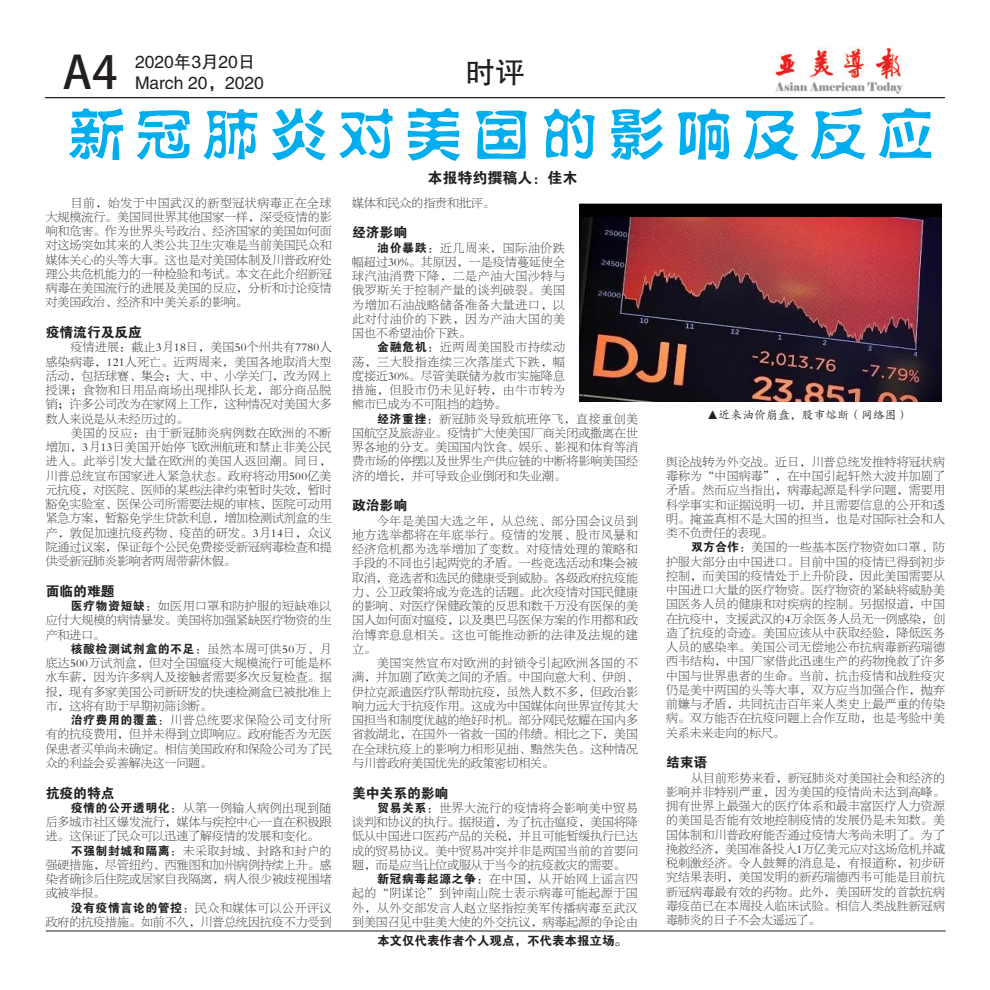
<style>
.page{position:relative;width:990px;height:990px;background:#fff}
.page>*{position:absolute;margin:0;border:0;box-sizing:border-box;transform-origin:0 0}
.t1{font:56.25px "FZSHHJW GB1 0";letter-spacing:.2em;color:#00aeef}
.t2{font:45px "Adobe Heiti Std";color:#231f20}
.t3{font:30px "FZHTJW GB1 0";color:#231f20}
.t4{font:17.5px "FZHTFW GB1 0";color:#231f20}
.t5{font:15px "FZDHTJW GB1 0";color:#231f20}
.t6{font:13.75px "FZDHTJW GB1 0";color:#231f20}
.t7{font:12.5px "FZDHTJW GB1 0";color:#231f20}
.t8{font:11.88px/14.2px "FZBSJW GB1 0";letter-spacing:.005em;color:#231f20;text-align:justify}
.t9{font:11.88px "FZKTJW GB1 0";color:#231f20}
.s1{font-family:"FZDHTJW GB1 0"}
</style>
<div class="page">
<hr style="left:45px;top:97px;width:900px;height:1px;background:#231f20">
<img style="left:773px;top:48px;width:130px;height:46px">
<hr style="left:46px;top:931px;width:900px;height:1px;background:#231f20">
<img style="left:579px;top:205px;width:362px;height:196px">
<div style="left:565px;top:200px;width:382px;height:206px;border:4px solid #fff"></div>
<p class="t4" style="left:135px;top:53px;width:122px">2020年3月20日</p>
<p class="t4" style="left:135px;top:74px;width:131px">March 20，2020</p>
<p class="t2" style="left:62px;top:46px;width:57px">A4</p>
<p class="t3" style="left:465px;top:57px;width:61px">时评</p>
<p class="t1" style="left:68px;top:104px;width:868px">新冠肺炎对美国的影响及反应</p>
<p class="t8" style="left:46px;top:196px;width:287px;text-indent:25px">目前，始发于中国武汉的新型冠状病毒正在全球大规模流行。美国同世界其他国家一样，深受疫情的影响和危害。作为世界头号政治、经济国家的美国如何面对这场突如其来的人类公共卫生灾难是当前美国民众和媒体关心的头等大事。这也是对美国体制及川普政府处理公共危机能力的一种检验和考试。本文在此介绍新冠病毒在美国流行的进展及美国的反应，分析和讨论疫情对美国政治、经济和中美关系的影响。</p>
<p class="t6" style="left:46px;top:325px;width:98px">疫情流行及反应</p>
<p class="t8" style="left:46px;top:341px;width:287px;text-indent:25px">疫情进展：截止3月18日，美国50个州共有7780人感染病毒，121人死亡。近两周来，美国各地取消大型活动，包括球赛、集会；大、中、小学关门，改为网上授课；食物和日用品商场出现排队长龙，部分商品脱销；许多公司改为在家网上工作，这种情况对美国大多数人来说是从未经历过的。</p>
<p class="t8" style="left:46px;top:426px;width:287px;text-indent:25px">美国的反应：由于新冠肺炎病例数在欧洲的不断增加，3月13日美国开始停飞欧洲航班和禁止非美公民进入。此举引发大量在欧洲的美国人返回潮。同日，川普总统宣布国家进入紧急状态。政府将动用500亿美元抗疫，对医院、医师的某些法律约束暂时失效，暂时豁免实验室、医保公司所需要法规的审核，医院可动用紧急方案，暂豁免学生贷款利息，增加检测试剂盒的生产，敦促加速抗疫药物、疫苗的研发。3月14日，众议院通过议案，保证每个公民免费接受新冠病毒检查和提供受新冠肺炎影响者两周带薪休假。</p>
<p class="t6" style="left:46px;top:584px;width:70px">面临的难题</p>
<p class="t8" style="left:46px;top:599px;width:287px;text-indent:25px"><span class="s1">医疗物资短缺</span>：如医用口罩和防护服的短缺难以应付大规模的病情暴发。美国将加强紧缺医疗物资的生产和进口。</p>
<p class="t8" style="left:46px;top:642px;width:287px;text-indent:25px"><span class="s1">核酸检测试剂盒的不足</span>：虽然本周可供50万、月底达500万试剂盒，但对全国瘟疫大规模流行可能是杯水车薪，因为许多病人及接触者需要多次反复检查。据报，现有多家美国公司新研发的快速检测盒已被批准上市，这将有助于早期初筛诊断。</p>
<p class="t8" style="left:46px;top:713px;width:287px;text-indent:25px"><span class="s1">治疗费用的覆盖</span>：川普总统要求保险公司支付所有的抗疫费用，但并未得到立即响应。政府能否为无医保患者买单尚未确定。相信美国政府和保险公司为了民众的利益会妥善解决这一问题。</p>
<p class="t6" style="left:46px;top:785px;width:70px">抗疫的特点</p>
<p class="t8" style="left:46px;top:801px;width:287px;text-indent:25px"><span class="s1">疫情的公开透明化</span>：从第一例输入病例出现到随后多城市社区爆发流行，媒体与疾控中心一直在积极跟进。这保证了民众可以迅速了解疫情的发展和变化。</p>
<p class="t8" style="left:46px;top:844px;width:287px;text-indent:25px"><span class="s1">不强制封城和隔离</span>：未采取封城、封路和封户的强硬措施，尽管纽约、西雅图和加州病例持续上升。感染者确诊后住院或居家自我隔离，病人很少被歧视围堵或被举报。</p>
<p class="t8" style="left:46px;top:901px;width:287px;text-align:right"><span class="s1">没有疫情言论的管控</span>：民众和媒体可以公开评议<br>政府的抗疫措施。如前不久，川普总统因抗疫不力受到</p>
<p class="t5" style="left:428px;top:170px;width:151px">本报特约撰稿人：佳木</p>
<p class="t8" style="left:352px;top:196px;width:144px">媒体和民众的指责和批评。</p>
<p class="t6" style="left:352px;top:225px;width:56px">经济影响</p>
<p class="t8" style="left:352px;top:241px;width:215px;text-indent:25px"><span class="s1">油价暴跌</span>：近几周来，国际油价跌幅超过30%。其原因，一是疫情蔓延使全球汽油消费下降，二是产油大国沙特与俄罗斯关于控制产量的谈判破裂。美国为增加石油战略储备准备大量进口，以此对付油价的下跌，因为产油大国的美国也不希望油价下跌。</p>
<p class="t8" style="left:352px;top:341px;width:215px;text-indent:25px"><span class="s1">金融危机</span>：近两周美国股市持续动荡，三大股指连续三次落崖式下跌，幅度接近30%。尽管美联储为救市实施降息措施，但股市仍未见好转，由牛市转为熊市已成为不可阻挡的趋势。</p>
<p class="t8" style="left:352px;top:412px;width:287px;text-indent:25px"><span class="s1">经济重挫</span>：新冠肺炎导致航班停飞，直接重创美国航空及旅游业。疫情扩大使美国厂商关闭或撒离在世界各地的分支。美国国内饮食、娱乐、影视和体育等消费市场的停摆以及世界生产供应链的中断将影响美国经济的增长，并可导致企业倒闭和失业潮。</p>
<p class="t6" style="left:352px;top:498px;width:56px">政治影响</p>
<p class="t8" style="left:352px;top:514px;width:287px;text-indent:25px">今年是美国大选之年，从总统、部分国会议员到地方选举都将在年底举行。疫情的发展、股市风暴和经济危机都为选举增加了变数。对疫情处理的策略和手段的不同也引起两党的矛盾。一些竞选活动和集会被取消，竞选者和选民的健康受到威胁。各级政府抗疫能力、公卫政策将成为竞选的话题。此次疫情对国民健康的影响、对医疗保健政策的反思和数千万没有医保的美国人如何面对瘟疫，以及奥巴马医保方案的作用都和政治博弈息息相关。这也可能推动新的法律及法规的建立。</p>
<p class="t8" style="left:352px;top:656px;width:287px;text-indent:25px">美国突然宣布对欧洲的封锁令引起欧洲各国的不满，并加剧了欧美之间的矛盾。中国向意大利、伊朗、伊拉克派遣医疗队帮助抗疫，虽然人数不多，但政治影响力远大于抗疫作用。这成为中国媒体向世界宣传其大国担当和制度优越的绝好时机。部分网民炫耀在国内多省救湖北，在国外一省救一国的伟绩。相比之下，美国在全球抗疫上的影响力相形见拙、黯然失色。这种情况与川普政府美国优先的政策密切相关。</p>
<p class="t6" style="left:352px;top:785px;width:98px">美中关系的影响</p>
<p class="t8" style="left:352px;top:801px;width:287px;text-indent:25px"><span class="s1">贸易关系</span>：世界大流行的疫情将会影响美中贸易谈判和协议的执行。据报道，为了抗击瘟疫，美国将降低从中国进口医药产品的关税，并且可能暂缓执行已达成的贸易协议。美中贸易冲突并非是两国当前的首要问题，而是应当让位或服从于当今的抗疫救灾的需要。</p>
<p class="t8" style="left:352px;top:872px;width:287px;text-indent:25px"><span class="s1">新冠病毒起源之争</span>：在中国，从开始网上谣言四起的“阴谋论”到钟南山院士表示病毒可能起源于国外，从外交部发言人赵立坚指控美军传播病毒至武汉到美国召见中驻美大使的外交抗议，病毒起源的争论由</p>
<p class="t7" style="left:377px;top:933px;width:251px">本文仅代表作者个人观点，不代表本报立场。</p>
<p class="t9" style="left:707px;top:409px;width:203px">▲近来油价崩盘，股市熔断（网络图）</p>
<p class="t8" style="left:666px;top:455px;width:281px">舆论战转为外交战。近日，川普总统发推特将冠状病毒称为“中国病毒”，在中国引起轩然大波并加剧了矛盾。然而应当指出，病毒起源是科学问题，需要用科学事实和证据说明一切，并且需要信息的公开和透明。掩盖真相不是大国的担当，也是对国际社会和人类不负责任的表现。</p>
<p class="t8" style="left:666px;top:541px;width:281px;text-indent:25px"><span class="s1">双方合作</span>：美国的一些基本医疗物资如口罩、防护服大部分由中国进口。目前中国的疫情已得到初步控制，而美国的疫情处于上升阶段，因此美国需要从中国进口大量的医疗物资。医疗物资的紧缺将威胁美国医务人员的健康和对疾病的控制。另据报道，中国在抗疫中，支援武汉的4万余医务人员无一例感染，创造了抗疫的奇迹。美国应该从中获取经验，降低医务人员的感染率。美国公司无偿地公布抗病毒新药瑞德西韦结构，中国厂家借此迅速生产的药物挽救了许多中国与世界患者的生命。当前，抗击疫情和战胜疫灾仍是美中两国的头等大事，双方应当加强合作，抛弃前嫌与矛盾，共同抗击百年来人类史上最严重的传染病。双方能否在抗疫问题上合作互助，也是考验中美关系未来走向的标尺。</p>
<p class="t6" style="left:666px;top:755px;width:43px">结束语</p>
<p class="t8" style="left:666px;top:771px;width:281px;text-indent:25px">从目前形势来看，新冠肺炎对美国社会和经济的影响并非特别严重，因为美国的疫情尚未达到高峰。拥有世界上最强大的医疗体系和最丰富医疗人力资源的美国是否能有效地控制疫情的发展仍是未知数。美国体制和川普政府能否通过疫情大考尚未明了。为了挽救经济，美国准备投入1万亿美元应对这场危机并减税刺激经济。令人鼓舞的消息是，有报道称，初步研究结果表明，美国发明的新药瑞德西韦可能是目前抗新冠病毒最有效的药物。此外，美国研发的首款抗病毒疫苗已在本周投入临床试验。相信人类战胜新冠病毒肺炎的日子不会太遥远了。</p>
</div>
